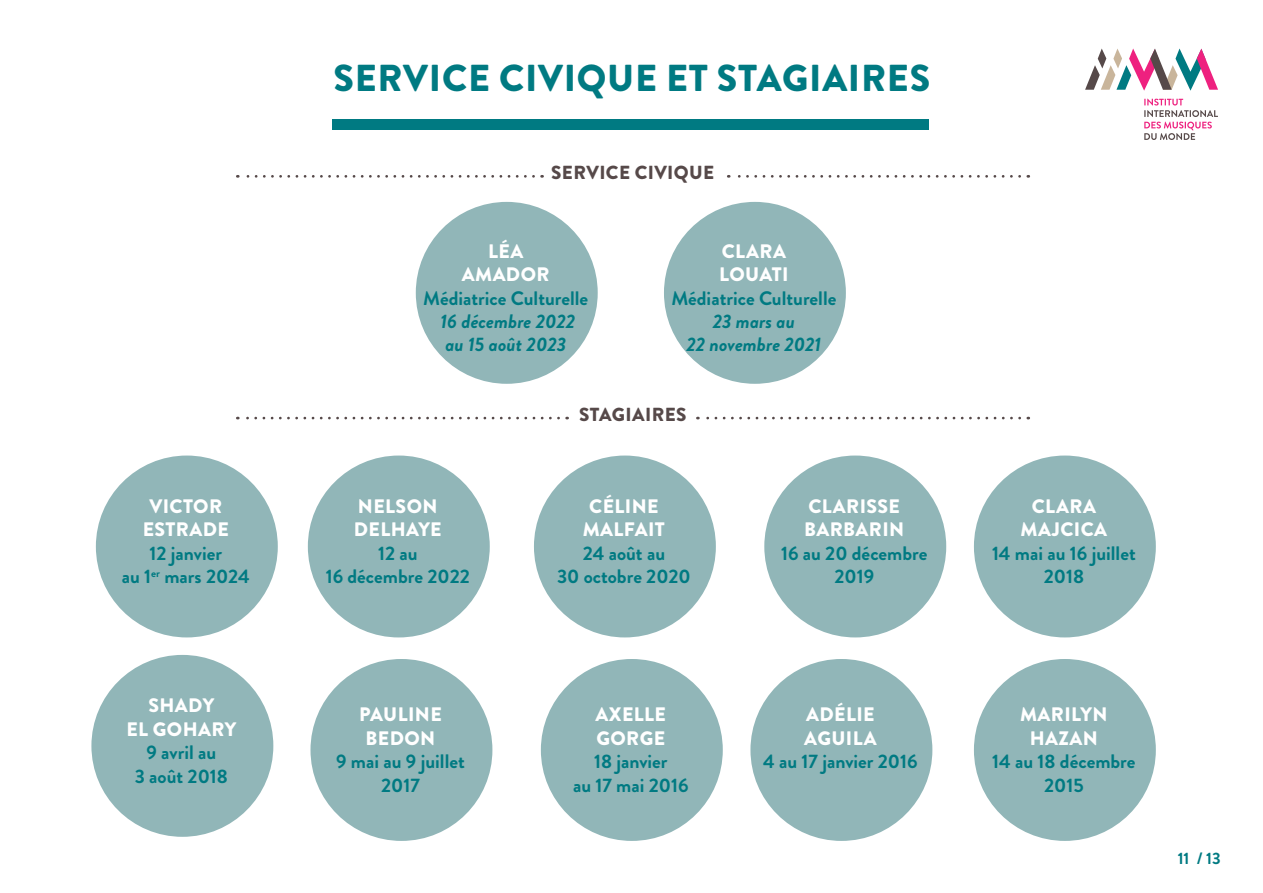
<style>
.page{position:relative;width:1263px;height:893px;background:#fff}
.page>*{position:absolute;margin:0;border:0;box-sizing:border-box;transform-origin:0 0}
.t1{font:900 37.5px "Brandon Grotesque";letter-spacing:.02em;color:#007a82}
.t2{font:700 19.5px/23.4px "Brandon Grotesque";color:#007a82;text-align:center}
.t3{font:900 19.5px/23.4px "Brandon Grotesque";letter-spacing:.02em;color:#fff;text-align:center}
.t4{font:italic 700 19.5px/23.4px "Brandon Grotesque";color:#007a82}
.t5{font:900 18.9px "Brandon Grotesque";letter-spacing:.02em;color:#564949}
.t6{font:700 16.5px "Brandon Grotesque";color:#007a82}
</style>
<div class="page">
<svg style="left:1144px;top:99px;width:74px;height:41px"></svg>
<svg style="left:1085px;top:49px;width:133px;height:42px"></svg>
<div style="left:332px;top:119px;width:596px;height:10px;background:#007a82"></div>
<div style="left:764px;top:456px;width:182px;height:181px;background:#91b6b8;border-radius:50%"></div>
<div style="left:541px;top:659px;width:182px;height:182px;background:#91b6b8;border-radius:50%"></div>
<div style="left:664px;top:202px;width:182px;height:182px;background:#91b6b8;border-radius:50%"></div>
<div style="left:974px;top:456px;width:182px;height:181px;background:#91b6b8;border-radius:50%"></div>
<div style="left:750px;top:659px;width:182px;height:182px;background:#91b6b8;border-radius:50%"></div>
<div style="left:534px;top:456px;width:182px;height:181px;background:#91b6b8;border-radius:50%"></div>
<div style="left:310px;top:659px;width:182px;height:182px;background:#91b6b8;border-radius:50%"></div>
<div style="left:91px;top:655px;width:182px;height:182px;background:#91b6b8;border-radius:50%"></div>
<div style="left:974px;top:659px;width:182px;height:182px;background:#91b6b8;border-radius:50%"></div>
<svg style="left:237px;top:175px;width:297px;height:3px"></svg>
<svg style="left:237px;top:417px;width:322px;height:2px"></svg>
<svg style="left:728px;top:175px;width:292px;height:3px"></svg>
<svg style="left:697px;top:417px;width:323px;height:2px"></svg>
<div style="left:416px;top:202px;width:182px;height:182px;background:#91b6b8;border-radius:50%"></div>
<div style="left:308px;top:456px;width:182px;height:181px;background:#91b6b8;border-radius:50%"></div>
<div style="left:96px;top:456px;width:182px;height:181px;background:#91b6b8;border-radius:50%"></div>
<p class="t3" style="left:143px;top:495px;width:88px">VICTOR<br>ESTRADE</p>
<p class="t2" style="left:122px;top:542px;width:130px">12 janvier<br>au 1<sup>er</sup> mars 2024</p>
<p class="t3" style="left:148px;top:694px;width:67px">SHADY</p>
<p class="t3" style="left:126px;top:718px;width:111px">EL GOHARY</p>
<p class="t2" style="left:146px;top:741px;width:71px">9 avril au</p>
<p class="t2" style="left:135px;top:764px;width:95px">3 août 2018</p>
<p class="t1" style="left:333px;top:51px;width:598px">SERVICE CIVIQUE ET STAGIAIRES</p>
<p class="t5" style="left:551px;top:160px;width:165px">SERVICE CIVIQUE</p>
<p class="t3" style="left:462px;top:240px;width:89px">LÉA<br>AMADOR</p>
<p class="t2" style="left:423px;top:286px;width:166px">Médiatrice Culturelle</p>
<p class="t4" style="left:441px;top:310px;width:136px">16 décembre 2022 au 15 août 2023</p>
<p class="t3" style="left:722px;top:240px;width:66px">CLARA</p>
<p class="t3" style="left:719px;top:263px;width:71px">LOUATI</p>
<p class="t2" style="left:671px;top:286px;width:166px">Médiatrice Culturelle</p>
<p class="t4" style="left:713px;top:310px;width:84px">23 mars au</p>
<p class="t4" style="left:686px;top:333px;width:136px">22 novembre 2021</p>
<p class="t3" style="left:358px;top:495px;width:81px">NELSON</p>
<p class="t3" style="left:354px;top:518px;width:89px">DELHAYE</p>
<p class="t2" style="left:378px;top:542px;width:41px">12 au</p>
<p class="t2" style="left:326px;top:565px;width:146px">16 décembre 2022</p>
<p class="t3" style="left:359px;top:703px;width:84px">PAULINE</p>
<p class="t3" style="left:366px;top:727px;width:71px">BEDON</p>
<p class="t2" style="left:336px;top:750px;width:130px">9 mai au 9 juillet<br>2017</p>
<p class="t5" style="left:579px;top:401px;width:109px">STAGIAIRES</p>
<p class="t3" style="left:589px;top:495px;width:71px">CÉLINE</p>
<p class="t3" style="left:583px;top:518px;width:84px">MALFAIT</p>
<p class="t2" style="left:583px;top:542px;width:84px">24 août au</p>
<p class="t2" style="left:557px;top:565px;width:135px">30 octobre 2020</p>
<p class="t3" style="left:595px;top:703px;width:72px">AXELLE</p>
<p class="t3" style="left:596px;top:727px;width:70px">GORGE</p>
<p class="t2" style="left:594px;top:750px;width:75px">18 janvier</p>
<p class="t2" style="left:573px;top:773px;width:117px">au 17 mai 2016</p>
<p class="t3" style="left:808px;top:495px;width:93px">CLARISSE</p>
<p class="t3" style="left:804px;top:518px;width:102px">BARBARIN</p>
<p class="t2" style="left:781px;top:542px;width:148px">16 au 20 décembre<br>2019</p>
<p class="t3" style="left:806px;top:703px;width:70px">ADÉLIE</p>
<p class="t3" style="left:804px;top:727px;width:74px">AGUILA</p>
<p class="t2" style="left:763px;top:750px;width:156px">4 au 17 janvier 2016</p>
<p class="t3" style="left:1032px;top:495px;width:66px">CLARA</p>
<p class="t3" style="left:1020px;top:518px;width:88px">MAJCICA</p>
<p class="t2" style="left:992px;top:542px;width:145px">14 mai au 16 juillet<br>2018</p>
<p class="t3" style="left:1020px;top:703px;width:89px">MARILYN</p>
<p class="t3" style="left:1030px;top:727px;width:70px">HAZAN</p>
<p class="t2" style="left:992px;top:750px;width:145px">14 au 18 décembre<br>2015</p>
<p class="t6" style="left:1178px;top:847px;width:45px">11 / 13</p>
</div>
